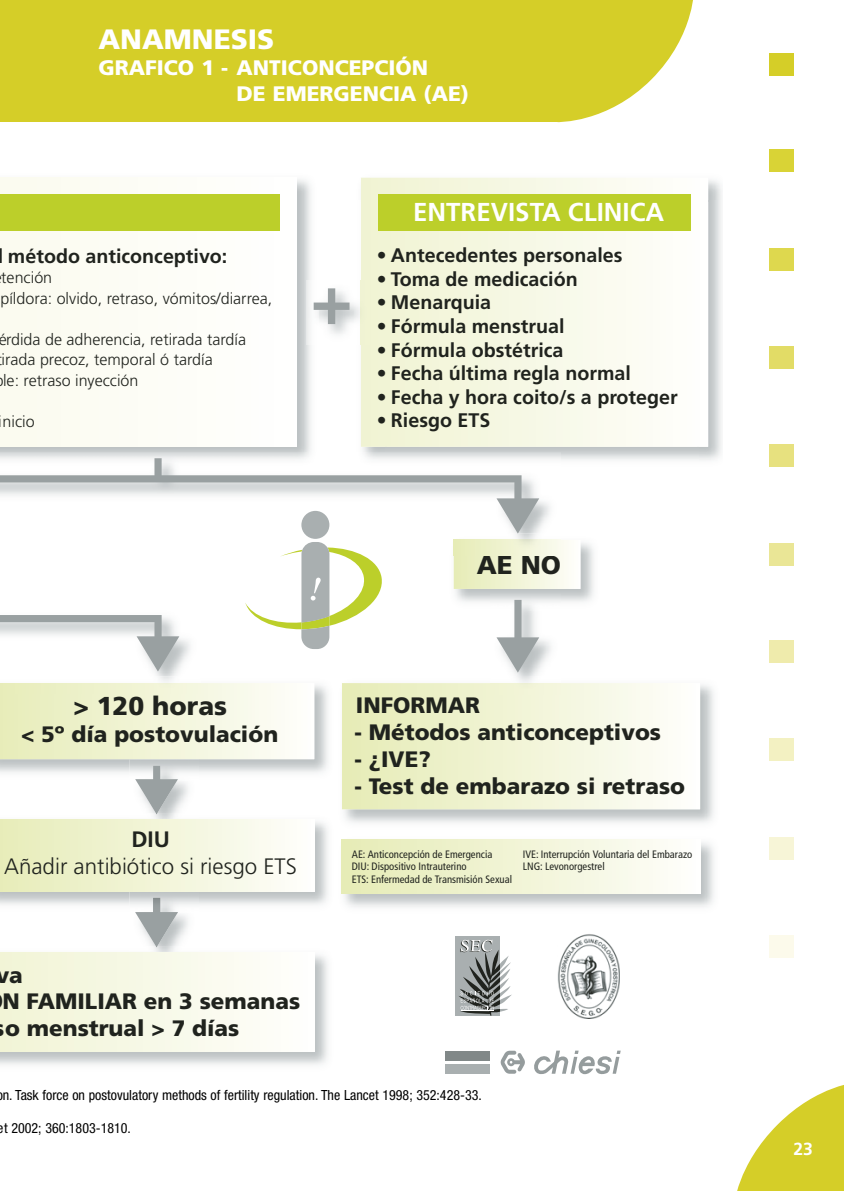
<style>
.page{position:relative;width:844px;height:1191px;background:#fff}
.page>*{position:absolute;margin:0;border:0;box-sizing:border-box;transform-origin:0 0}
.t1{font:900 28px "Frutiger";color:#fff}
.t2{font:700 25.9px "Frutiger";color:#fff}
.t3{font:900 25.9px "Frutiger";color:#20231e}
.t4{font:900 22.4px/26.8px "Frutiger";color:#20231e}
.t5{font:300 22.4px "Frutiger";color:#20231e}
.t6{font:700 22.4px "Frutiger";color:#20231e}
.t7{font:900 21px/26.2px "Frutiger";color:#fff}
.t8{font:700 19.6px "Frutiger";color:#20231e}
.t9{font:700 17.5px "Frutiger";color:#fff}
.t10{font:17.15px "Times";color:#20231e}
.t11{font:300 16.1px/20.5px "Frutiger";color:#20231e}
.t12{font:condensed 14px "Helvetica Neue";color:#000}
.t13{font:condensed 10.67px "Frutiger";color:#20231e}
</style>
<div class="page">
<svg style="left:737px;top:1085px;width:106px;height:106px"></svg>
<div style="left:769px;top:640px;width:24px;height:23px;background:#efebac"></div>
<div style="left:769px;top:543px;width:24px;height:22px;background:#eae696"></div>
<div style="left:769px;top:444px;width:24px;height:23px;background:#e7e17f"></div>
<div style="left:769px;top:346px;width:24px;height:23px;background:#e2dc66"></div>
<div style="left:769px;top:248px;width:24px;height:23px;background:#ded84e"></div>
<div style="left:769px;top:149px;width:24px;height:23px;background:#d9d336"></div>
<div style="left:769px;top:53px;width:24px;height:23px;background:#d5ce28"></div>
<div style="left:769px;top:934px;width:24px;height:23px;background:#fcfaeb"></div>
<div style="left:769px;top:837px;width:24px;height:22px;background:#f7f5d7"></div>
<div style="left:769px;top:738px;width:24px;height:23px;background:#f3f1c2"></div>
<div style="left:0;top:0;width:557px;height:122px;background:#d5ce28"></div>
<svg style="left:557px;top:0;width:136px;height:123px"></svg>
<img style="left:361px;top:177px;width:361px;height:23px">
<img style="left:698px;top:200px;width:24px;height:260px">
<svg style="left:361px;top:178px;width:347px;height:269px"></svg>
<img style="left:0;top:685px;width:328px;height:88px">
<svg style="left:0;top:683px;width:314px;height:76px"></svg>
<img style="left:342px;top:685px;width:372px;height:138px">
<svg style="left:342px;top:683px;width:358px;height:126px"></svg>
<div style="left:0;top:178px;width:297px;height:269px;background:#fdfdf6"></div>
<img style="left:455px;top:539px;width:139px;height:63px">
<svg style="left:453px;top:540px;width:127px;height:49px"></svg>
<div style="left:342px;top:839px;width:358px;height:54px;background:linear-gradient(to right,#e6ebb5,#fefefb)"></div>
<div style="left:0;top:194px;width:279px;height:36px;background:#bccf2a"></div>
<div style="left:378px;top:194px;width:312px;height:36px;background:#bccf2a"></div>
<img style="left:557px;top:934px;width:62px;height:84px">
<img style="left:490px;top:593px;width:70px;height:101px">
<svg style="left:496px;top:600px;width:43px;height:72px"></svg>
<img style="left:129px;top:759px;width:70px;height:50px">
<img style="left:306px;top:281px;width:63px;height:63px">
<svg style="left:313px;top:288px;width:36px;height:36px"></svg>
<img style="left:0;top:676px;width:201px;height:17px">
<svg style="left:0;top:615px;width:179px;height:56px"></svg>
<img style="left:453px;top:533px;width:107px;height:7px">
<img style="left:453px;top:540px;width:107px;height:15px">
<svg style="left:0;top:458px;width:539px;height:75px"></svg>
<svg style="left:135px;top:765px;width:43px;height:49px"></svg>
<div style="left:0;top:819px;width:314px;height:72px;background:linear-gradient(to right,#e7ecb8,#fefefa)"></div>
<svg style="left:135px;top:897px;width:43px;height:50px"></svg>
<div style="left:0;top:952px;width:314px;height:99px;background:linear-gradient(to right,#f1f4d5,#fffefc)"></div>
<div style="left:455px;top:935px;width:44px;height:80px;background:#a9afb0"></div>
<svg style="left:459px;top:939px;width:53px;height:76px"></svg>
<svg style="left:534px;top:1050px;width:86px;height:24px"></svg>
<svg style="left:500px;top:1050px;width:24px;height:23px"></svg>
<div style="left:445px;top:1051px;width:45px;height:9px;background:#818888"></div>
<div style="left:445px;top:1064px;width:45px;height:9px;background:#a9afb0"></div>
<div style="left:301px;top:511px;width:28px;height:28px;background:#a9afb0;border-radius:50%"></div>
<svg style="left:245px;top:542px;width:137px;height:107px"></svg>
<h1 class="t1" style="left:98px;top:28px;width:177px">ANAMNESIS</h1>
<p class="t7" style="left:236px;top:56px;width:234px;text-indent:-138px">GRAFICO 1 - ANTICONCEPCIÓN<br>DE EMERGENCIA (AE)</p>
<p class="t8" style="left:8px;top:248px;width:221px">método anticonceptivo:</p>
<p class="t11" style="left:0;top:269px;width:273px">tención<br>píldora: olvido, retraso, vómitos/diarrea,</p>
<p class="t11" style="left:-2px;top:330px;width:249px">érdida de adherencia, retirada tardía irada precoz, temporal ó tardía<br>le: retraso inyección</p>
<p class="t11" style="left:-1px;top:412px;width:37px">inicio</p>
<h2 class="t3" style="left:73px;top:695px;width:155px">&gt; 120 horas</h2>
<p class="t4" style="left:21px;top:722px;width:258px">&lt; 5º día postovulación</p>
<p class="t6" style="left:131px;top:830px;width:40px">DIU</p>
<p class="t5" style="left:4px;top:856px;width:294px">Añadir antibiótico si riesgo ETS</p>
<p class="t4" style="left:2px;top:963px;width:299px;text-indent:-7px">va<br>N FAMILIAR en 3 semanas o menstrual &gt; 7 días</p>
<h2 class="t2" style="left:413px;top:202px;width:253px">ENTREVISTA CLINICA</h2>
<p class="t8" style="left:376px;top:247px;width:247px">• Antecedentes personales</p>
<p class="t8" style="left:376px;top:271px;width:202px">• Toma de medicación</p>
<p class="t8" style="left:376px;top:295px;width:116px">• Menarquia</p>
<p class="t8" style="left:376px;top:318px;width:189px">• Fórmula menstrual</p>
<p class="t8" style="left:376px;top:342px;width:188px">• Fórmula obstétrica</p>
<p class="t8" style="left:376px;top:365px;width:255px">• Fecha última regla normal</p>
<p class="t8" style="left:376px;top:389px;width:302px">• Fecha y hora coito/s a proteger</p>
<p class="t8" style="left:376px;top:412px;width:115px">• Riesgo ETS</p>
<h2 class="t3" style="left:476px;top:555px;width:86px">AE NO</h2>
<p class="t4" style="left:356px;top:694px;width:126px">INFORMAR</p>
<p class="t4" style="left:354px;top:720px;width:308px">- Métodos anticonceptivos</p>
<p class="t4" style="left:354px;top:747px;width:78px">- ¿IVE?</p>
<p class="t4" style="left:354px;top:774px;width:332px">- Test de embarazo si retraso</p>
<p class="t13" style="left:352px;top:849px;width:142px">AE: Anticoncepción de Emergencia</p>
<p class="t13" style="left:522px;top:849px;width:171px">IVE: Interrupción Voluntaria del Embarazo</p>
<p class="t13" style="left:351px;top:862px;width:116px">DIU: Dispositivo Intrauterino</p>
<p class="t13" style="left:522px;top:862px;width:83px">LNG: Levonorgestrel</p>
<p class="t13" style="left:352px;top:875px;width:162px">ETS: Enfermedad de Transmisión Sexual</p>
<p class="t10" style="left:459px;top:939px;width:35px">SEC</p>
<p class="t12" style="left:3px;top:1089px;width:480px">n. Task force on postovulatory methods of fertility regulation. The Lancet 1998; 352:428-33.</p>
<p class="t12" style="left:-2px;top:1123px;width:135px">et 2002; 360:1803-1810.</p>
<p class="t9" style="left:793px;top:1141px;width:21px">23</p>
</div>
